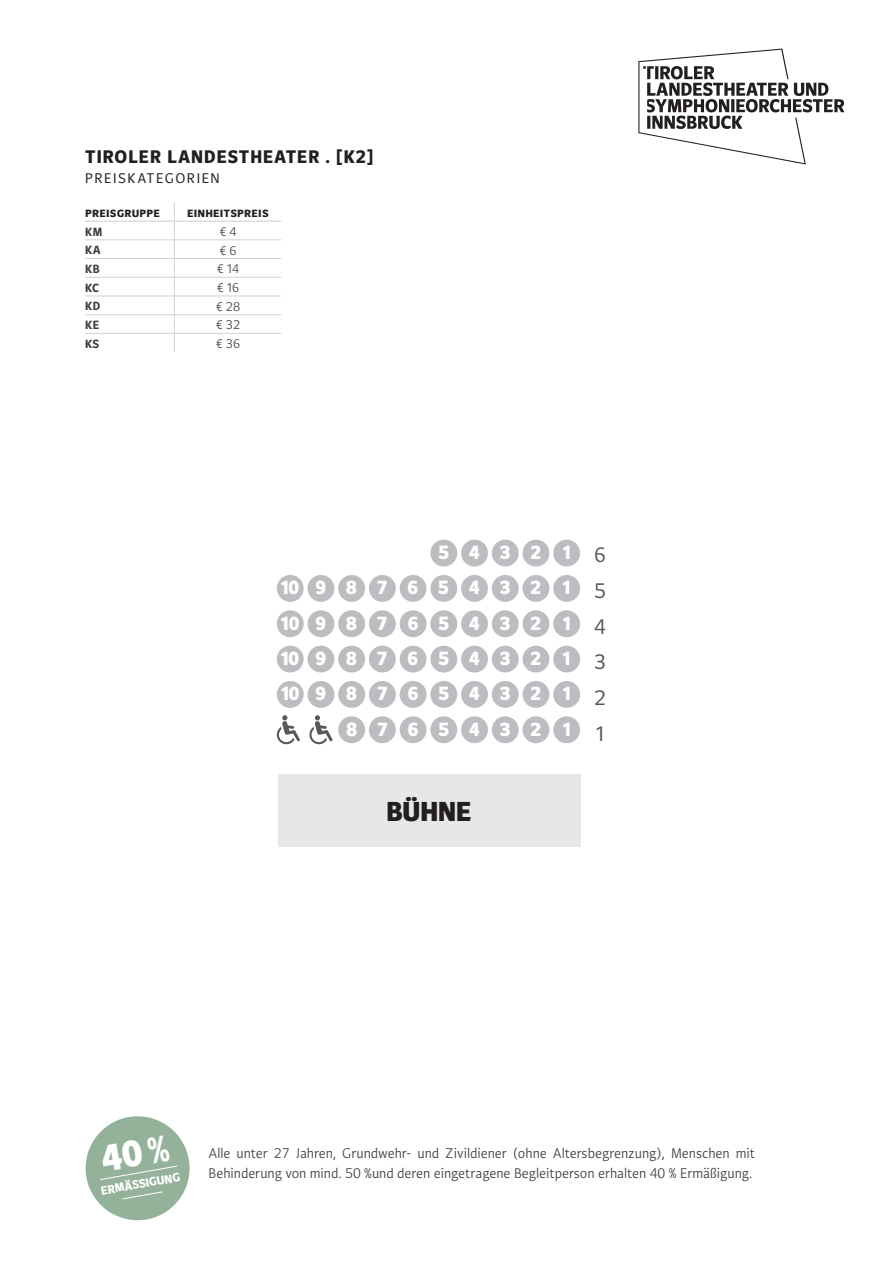
<style>
.page{position:relative;width:893px;height:1263px;background:#fff}
.page>*{position:absolute;margin:0;border:0;box-sizing:border-box;transform-origin:0 0}
.t1{font:800 29.4px "Safran Pro";color:#231f20}
.t2{font:22.5px "Safran Pro";color:#57585a}
.t3{font:800 20.4px "Safran Pro";letter-spacing:.98em;color:#fff}
.t4{font:800 19.5px "Safran Pro";letter-spacing:.05em;color:#231f20}
.t5{font:300 15px "Safran Pro";color:#3e3e3f}
.t6{font:700 15px "Safran Pro";letter-spacing:.01em;color:#231f20}
.t7{font:15px "Safran Pro";letter-spacing:.1em;color:#231f20}
.t8{font:300 13.5px "Safran Pro";color:#3e3e3f}
.t9{font:800 12.9px "Safran Pro";color:#fff}
.t10{font:700 12.75px "Safran Pro";letter-spacing:.02em;color:#3e3e3f}
</style>
<div class="page">
<svg style="left:638px;top:49px;width:206px;height:116px"></svg>
<hr style="left:85px;top:240px;width:89px;height:1px;background:#d1d2d4">
<hr style="left:174px;top:240px;width:107px;height:1px;background:#d1d2d4">
<hr style="left:85px;top:258px;width:89px;height:1px;background:#d1d2d4">
<hr style="left:174px;top:258px;width:107px;height:1px;background:#d1d2d4">
<hr style="left:85px;top:277px;width:89px;height:1px;background:#d1d2d4">
<hr style="left:174px;top:277px;width:107px;height:1px;background:#d1d2d4">
<hr style="left:85px;top:296px;width:89px;height:1px;background:#d1d2d4">
<hr style="left:174px;top:296px;width:107px;height:1px;background:#d1d2d4">
<hr style="left:85px;top:314px;width:89px;height:1px;background:#d1d2d4">
<hr style="left:174px;top:314px;width:107px;height:1px;background:#d1d2d4">
<hr style="left:85px;top:333px;width:89px;height:1px;background:#d1d2d4">
<hr style="left:174px;top:333px;width:107px;height:1px;background:#d1d2d4">
<svg style="left:174px;top:202px;width:1px;height:150px"></svg>
<hr style="left:85px;top:221px;width:89px;height:1px;background:#d1d2d4">
<hr style="left:174px;top:221px;width:107px;height:1px;background:#d1d2d4">
<div style="left:86px;top:1116px;width:104px;height:104px;background:#94b299;border-radius:50%"></div>
<svg style="left:122px;top:1191px;width:41px;height:9px"></svg>
<div style="left:338px;top:716px;width:27px;height:27px;background:#bcbdc0;border-radius:50%"></div>
<div style="left:369px;top:716px;width:27px;height:27px;background:#bcbdc0;border-radius:50%"></div>
<div style="left:400px;top:716px;width:27px;height:27px;background:#bcbdc0;border-radius:50%"></div>
<div style="left:430px;top:716px;width:27px;height:27px;background:#bcbdc0;border-radius:50%"></div>
<div style="left:461px;top:716px;width:27px;height:27px;background:#bcbdc0;border-radius:50%"></div>
<div style="left:492px;top:716px;width:27px;height:27px;background:#bcbdc0;border-radius:50%"></div>
<div style="left:522px;top:716px;width:27px;height:27px;background:#bcbdc0;border-radius:50%"></div>
<div style="left:553px;top:716px;width:27px;height:27px;background:#bcbdc0;border-radius:50%"></div>
<div style="left:277px;top:681px;width:27px;height:27px;background:#bcbdc0;border-radius:50%"></div>
<div style="left:308px;top:681px;width:26px;height:27px;background:#bcbdc0;border-radius:50%"></div>
<div style="left:338px;top:681px;width:27px;height:27px;background:#bcbdc0;border-radius:50%"></div>
<div style="left:369px;top:681px;width:27px;height:27px;background:#bcbdc0;border-radius:50%"></div>
<div style="left:400px;top:681px;width:27px;height:27px;background:#bcbdc0;border-radius:50%"></div>
<div style="left:430px;top:681px;width:27px;height:27px;background:#bcbdc0;border-radius:50%"></div>
<div style="left:461px;top:681px;width:27px;height:27px;background:#bcbdc0;border-radius:50%"></div>
<div style="left:492px;top:681px;width:27px;height:27px;background:#bcbdc0;border-radius:50%"></div>
<div style="left:522px;top:681px;width:27px;height:27px;background:#bcbdc0;border-radius:50%"></div>
<div style="left:553px;top:681px;width:27px;height:27px;background:#bcbdc0;border-radius:50%"></div>
<div style="left:277px;top:610px;width:27px;height:27px;background:#bcbdc0;border-radius:50%"></div>
<div style="left:308px;top:610px;width:26px;height:27px;background:#bcbdc0;border-radius:50%"></div>
<div style="left:338px;top:610px;width:27px;height:27px;background:#bcbdc0;border-radius:50%"></div>
<div style="left:369px;top:610px;width:27px;height:27px;background:#bcbdc0;border-radius:50%"></div>
<div style="left:400px;top:610px;width:27px;height:27px;background:#bcbdc0;border-radius:50%"></div>
<div style="left:430px;top:610px;width:27px;height:27px;background:#bcbdc0;border-radius:50%"></div>
<div style="left:461px;top:610px;width:27px;height:27px;background:#bcbdc0;border-radius:50%"></div>
<div style="left:492px;top:610px;width:27px;height:27px;background:#bcbdc0;border-radius:50%"></div>
<div style="left:522px;top:610px;width:27px;height:27px;background:#bcbdc0;border-radius:50%"></div>
<div style="left:553px;top:610px;width:27px;height:27px;background:#bcbdc0;border-radius:50%"></div>
<div style="left:430px;top:540px;width:27px;height:26px;background:#bcbdc0;border-radius:50%"></div>
<div style="left:461px;top:540px;width:27px;height:26px;background:#bcbdc0;border-radius:50%"></div>
<div style="left:492px;top:540px;width:27px;height:26px;background:#bcbdc0;border-radius:50%"></div>
<div style="left:522px;top:540px;width:27px;height:26px;background:#bcbdc0;border-radius:50%"></div>
<div style="left:553px;top:540px;width:27px;height:26px;background:#bcbdc0;border-radius:50%"></div>
<div style="left:277px;top:646px;width:27px;height:26px;background:#bcbdc0;border-radius:50%"></div>
<div style="left:308px;top:646px;width:26px;height:26px;background:#bcbdc0;border-radius:50%"></div>
<div style="left:338px;top:646px;width:27px;height:26px;background:#bcbdc0;border-radius:50%"></div>
<div style="left:369px;top:646px;width:27px;height:26px;background:#bcbdc0;border-radius:50%"></div>
<div style="left:400px;top:646px;width:27px;height:26px;background:#bcbdc0;border-radius:50%"></div>
<div style="left:430px;top:646px;width:27px;height:26px;background:#bcbdc0;border-radius:50%"></div>
<div style="left:461px;top:646px;width:27px;height:26px;background:#bcbdc0;border-radius:50%"></div>
<div style="left:492px;top:646px;width:27px;height:26px;background:#bcbdc0;border-radius:50%"></div>
<div style="left:522px;top:646px;width:27px;height:26px;background:#bcbdc0;border-radius:50%"></div>
<div style="left:553px;top:646px;width:27px;height:26px;background:#bcbdc0;border-radius:50%"></div>
<div style="left:277px;top:575px;width:27px;height:27px;background:#bcbdc0;border-radius:50%"></div>
<div style="left:308px;top:575px;width:26px;height:27px;background:#bcbdc0;border-radius:50%"></div>
<div style="left:338px;top:575px;width:27px;height:27px;background:#bcbdc0;border-radius:50%"></div>
<div style="left:369px;top:575px;width:27px;height:27px;background:#bcbdc0;border-radius:50%"></div>
<div style="left:400px;top:575px;width:27px;height:27px;background:#bcbdc0;border-radius:50%"></div>
<div style="left:430px;top:575px;width:27px;height:27px;background:#bcbdc0;border-radius:50%"></div>
<div style="left:461px;top:575px;width:27px;height:27px;background:#bcbdc0;border-radius:50%"></div>
<div style="left:492px;top:575px;width:27px;height:27px;background:#bcbdc0;border-radius:50%"></div>
<div style="left:522px;top:575px;width:27px;height:27px;background:#bcbdc0;border-radius:50%"></div>
<div style="left:553px;top:575px;width:27px;height:27px;background:#bcbdc0;border-radius:50%"></div>
<div style="left:278px;top:774px;width:302px;height:72px;background:#e6e7e9"></div>
<svg style="left:277px;top:715px;width:23px;height:29px"></svg>
<svg style="left:309px;top:715px;width:24px;height:29px"></svg>
<svg style="left:100px;top:1134px;width:78px;height:46px"></svg>
<h3 class="t4" style="left:85px;top:146px;width:290px">TIROLER LANDESTHEATER . [K2]</h3>
<p class="t7" style="left:85px;top:170px;width:136px">PREISKATEGORIEN</p>
<p class="t6" style="left:85px;top:204px;width:77px">preisgruppe</p>
<p class="t6" style="left:187px;top:204px;width:83px">einheitspreis</p>
<p class="t10" style="left:85px;top:224px;width:19px">KM</p>
<p class="t8" style="left:219px;top:224px;width:19px">€ 4</p>
<p class="t10" style="left:85px;top:243px;width:17px">KA</p>
<p class="t8" style="left:219px;top:243px;width:19px">€ 6</p>
<p class="t10" style="left:85px;top:262px;width:16px">KB</p>
<p class="t8" style="left:217px;top:262px;width:24px">€ 14</p>
<p class="t10" style="left:85px;top:280px;width:15px">KC</p>
<p class="t8" style="left:217px;top:280px;width:24px">€ 16</p>
<p class="t10" style="left:85px;top:299px;width:17px">KD</p>
<p class="t8" style="left:216px;top:299px;width:26px">€ 28</p>
<p class="t10" style="left:85px;top:318px;width:16px">KE</p>
<p class="t8" style="left:216px;top:318px;width:26px">€ 32</p>
<p class="t10" style="left:85px;top:337px;width:16px">KS</p>
<p class="t8" style="left:216px;top:336px;width:26px">€ 36</p>
<h3 class="t3" style="left:438px;top:541px;width:134px">54321</h3>
<h2 class="t2" style="left:594px;top:542px;width:13px">6</h2>
<h3 class="t3" style="left:281px;top:576px;width:291px">10987654321</h3>
<h2 class="t2" style="left:594px;top:578px;width:13px">5</h2>
<h3 class="t3" style="left:281px;top:612px;width:291px">10987654321</h3>
<h2 class="t2" style="left:594px;top:614px;width:13px">4</h2>
<h3 class="t3" style="left:281px;top:647px;width:291px">10987654321</h3>
<h2 class="t2" style="left:594px;top:650px;width:13px">3</h2>
<h3 class="t3" style="left:281px;top:682px;width:291px">10987654321</h3>
<h2 class="t2" style="left:594px;top:685px;width:13px">2</h2>
<h3 class="t3" style="left:346px;top:718px;width:226px">87654321</h3>
<h2 class="t2" style="left:596px;top:721px;width:10px">1</h2>
<h1 class="t1" style="left:386px;top:795px;width:87px">BÜHNE</h1>
<p class="t9" style="left:100px;top:1184px;width:82px;rotate:-10deg">ERMÄSSIGUNG</p>
<p class="t5" style="left:209px;top:1145px;width:548px">Alle unter 27 Jahren, Grundwehr- und Zivildiener (ohne Altersbegrenzung), Menschen mit</p>
<p class="t5" style="left:209px;top:1164px;width:545px">Behinderung von mind. 50 %und deren eingetragene Begleitperson erhalten 40 % Ermäßigung.</p>
</div>
